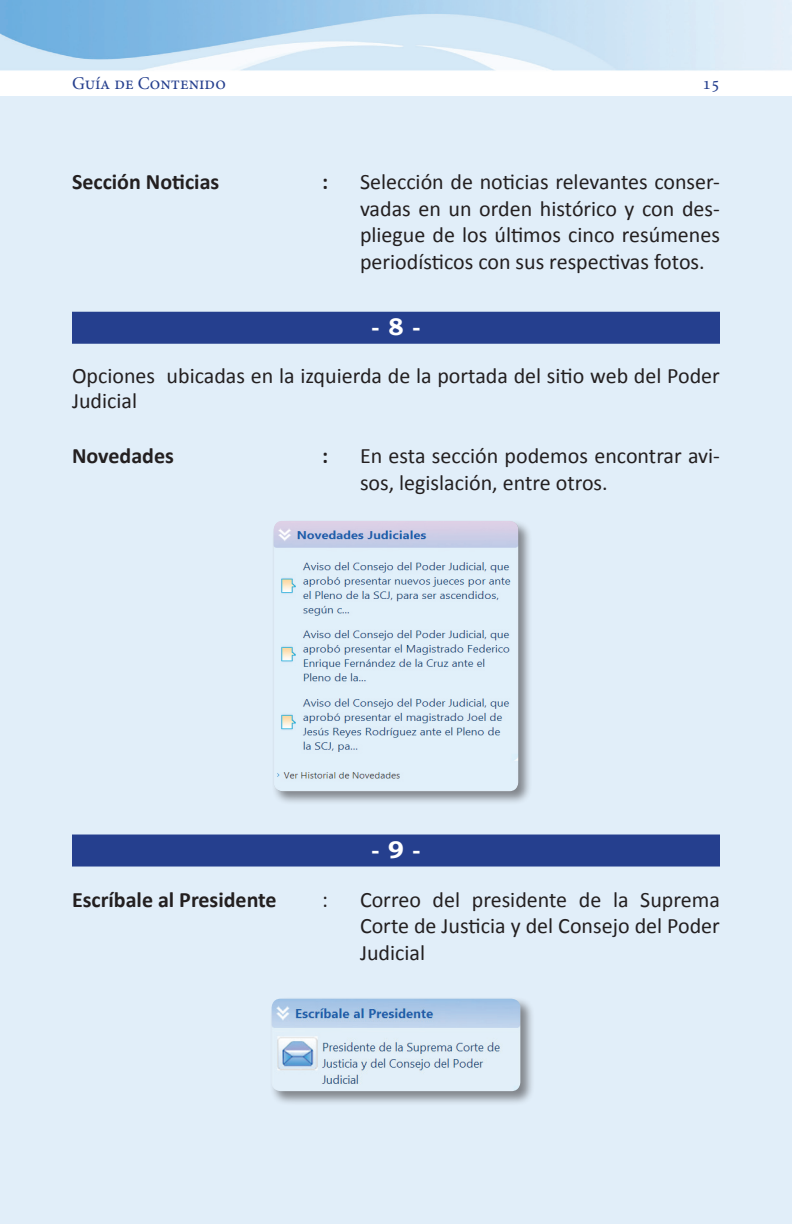
<style>
.page{position:relative;width:792px;height:1224px;background:#e1eef9}
.page>*{position:absolute;margin:0;border:0;box-sizing:border-box;transform-origin:0 0}
.t1{font:700 24px "Bookman Old Style";color:#fff}
.t2{font:22px/26.4px "Calibri";color:#231f20;text-align:justify}
.t3{font:700 22px "Calibri";color:#231f20}
.t4{font:18px "Minion Pro";color:#253f8e}
</style>
<div class="page">
<img style="left:0;top:0;width:792px;height:95px">
<div style="left:72px;top:312px;width:648px;height:32px;background:#253f8e"></div>
<div style="left:72px;top:835px;width:648px;height:32px;background:#253f8e"></div>
<div style="left:272px;top:519px;width:260px;height:287px;background:#231f20;opacity:.5"></div>
<img style="left:274px;top:521px;width:244px;height:270px">
<div style="left:270px;top:997px;width:265px;height:109px;background:#231f20;opacity:.5"></div>
<img style="left:272px;top:999px;width:248px;height:92px">
<p class="t4" style="left:72px;top:71px;width:156px">Guía de Contenido</p>
<p class="t4" style="left:703px;top:71px;width:19px">15</p>
<p class="t3" style="left:72px;top:168px;width:149px">Sección Noticias</p>
<p class="t3" style="left:322px;top:168px;width:8px">:</p>
<p class="t2" style="left:360px;top:169px;width:362px">Selección de noticias relevantes conser&shy;vadas en un orden histórico y con des&shy;pliegue de los últimos cinco resúmenes periodísticos con sus respectivas fotos.</p>
<p class="t1" style="left:371px;top:309px;width:51px">- 8 -</p>
<p class="t2" style="left:72px;top:363px;width:649px;line-height:25.2px">Opciones ubicadas en la izquierda de la portada del sitio web del Poder<br>Judicial</p>
<p class="t3" style="left:72px;top:442px;width:103px">Novedades</p>
<p class="t3" style="left:322px;top:442px;width:8px">:</p>
<p class="t2" style="left:360px;top:443px;width:361px">En esta sección podemos encontrar avi&shy;sos, legislación, entre otros.</p>
<p class="t1" style="left:371px;top:832px;width:51px">- 9 -</p>
<p class="t3" style="left:72px;top:886px;width:206px">Escríbale al Presidente</p>
<p class="t2" style="left:322px;top:887px;width:7px">:</p>
<p class="t2" style="left:360px;top:887px;width:362px">Correo del presidente de la Suprema Corte de Justicia y del Consejo del Poder Judicial</p>
</div>
